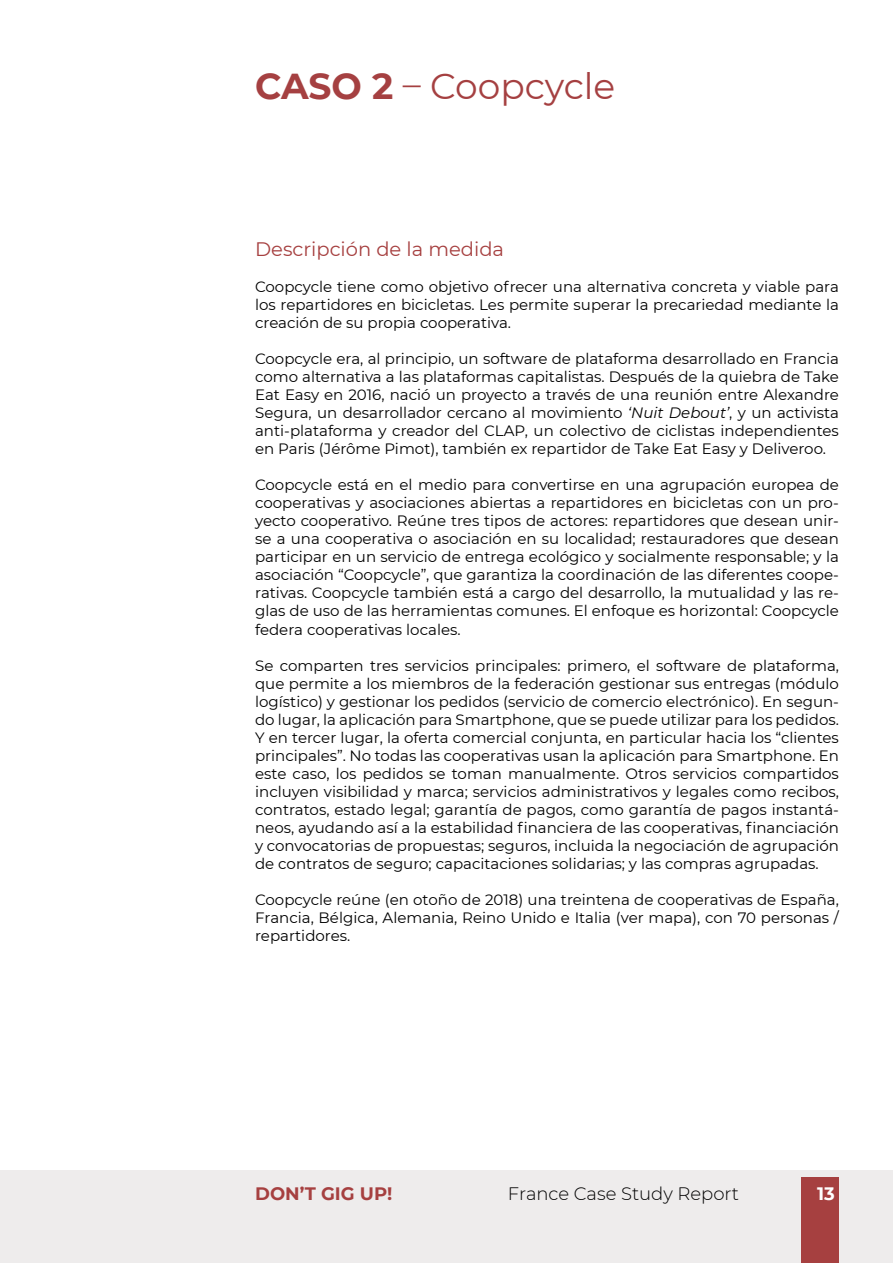
<style>
.page{position:relative;width:893px;height:1263px;background:#fff}
.page>*{position:absolute;margin:0;border:0;box-sizing:border-box;transform-origin:0 0}
.t1{font:36px "Montserrat";letter-spacing:-.005em;color:#a54041}
.t2{font:19.5px "Montserrat";color:#a64040}
.t3{font:300 18px "Montserrat";color:#000}
.t4{font:700 18px "Montserrat";color:#a64040}
.t5{font:700 18px "Montserrat";color:#fff}
.t6{font:15px/18px "Montserrat";color:#000;text-align:justify}
.s1{font-weight:700}
.s2{font-style:italic}
</style>
<div class="page">
<div style="left:0;top:1170px;width:893px;height:93px;background:#eeecec"></div>
<div style="left:801px;top:1177px;width:38px;height:86px;background:#a64040"></div>
<h1 class="t1" style="left:255px;top:61px;width:362px"><span class="s1">CASO 2</span> – Coopcycle</h1>
<h2 class="t2" style="left:255px;top:236px;width:250px">Descripción de la medida</h2>
<p class="t6" style="left:255px;top:278px;width:585px">Coopcycle tiene como objetivo ofrecer una alternativa concreta y viable para los repartidores en bicicletas. Les permite superar la precariedad mediante la creación de su propia cooperativa.</p>
<p class="t6" style="left:255px;top:350px;width:585px">Coopcycle era, al principio, un software de plataforma desarrollado en Francia como alternativa a las plataformas capitalistas. Después de la quiebra de Take Eat Easy en 2016, nació un proyecto a través de una reunión entre Alexandre Segura, un desarrollador cercano al movimiento <span class="s2">‘Nuit Debout’</span>, y un activista anti-plataforma y creador del CLAP, un colectivo de ciclistas independientes en Paris (Jérôme Pimot), también ex repartidor de Take Eat Easy y Deliveroo.</p>
<p class="t6" style="left:255px;top:476px;width:585px">Coopcycle está en el medio para convertirse en una agrupación europea de cooperativas y asociaciones abiertas a repartidores en bicicletas con un pro&shy;yecto cooperativo. Reúne tres tipos de actores: repartidores que desean unir&shy;se a una cooperativa o asociación en su localidad; restauradores que desean participar en un servicio de entrega ecológico y socialmente responsable; y la asociación “Coopcycle”, que garantiza la coordinación de las diferentes coope&shy;rativas. Coopcycle también está a cargo del desarrollo, la mutualidad y las re&shy;glas de uso de las herramientas comunes. El enfoque es horizontal: Coopcycle federa cooperativas locales.</p>
<p class="t6" style="left:255px;top:656px;width:585px">Se comparten tres servicios principales: primero, el software de plataforma, que permite a los miembros de la federación gestionar sus entregas (módulo logístico) y gestionar los pedidos (servicio de comercio electrónico). En segun&shy;do lugar, la aplicación para Smartphone, que se puede utilizar para los pedidos.<br>Y en tercer lugar, la oferta comercial conjunta, en particular hacia los “clientes principales”. No todas las cooperativas usan la aplicación para Smartphone. En este caso, los pedidos se toman manualmente. Otros servicios compartidos incluyen visibilidad y marca; servicios administrativos y legales como recibos, contratos, estado legal; garantía de pagos, como garantía de pagos instantá&shy;neos, ayudando así a la estabilidad financiera de las cooperativas, financiación y convocatorias de propuestas; seguros, incluida la negociación de agrupación de contratos de seguro; capacitaciones solidarias; y las compras agrupadas.</p>
<p class="t6" style="left:255px;top:890px;width:585px">Coopcycle reúne (en otoño de 2018) una treintena de cooperativas de España, Francia, Bélgica, Alemania, Reino Unido e Italia (ver mapa), con 70 personas / repartidores.</p>
<p class="t4" style="left:255px;top:1181px;width:139px">DON’T GIG UP!</p>
<p class="t3" style="left:508px;top:1182px;width:233px">France Case Study Report</p>
<p class="t5" style="left:817px;top:1181px;width:19px">13</p>
</div>
